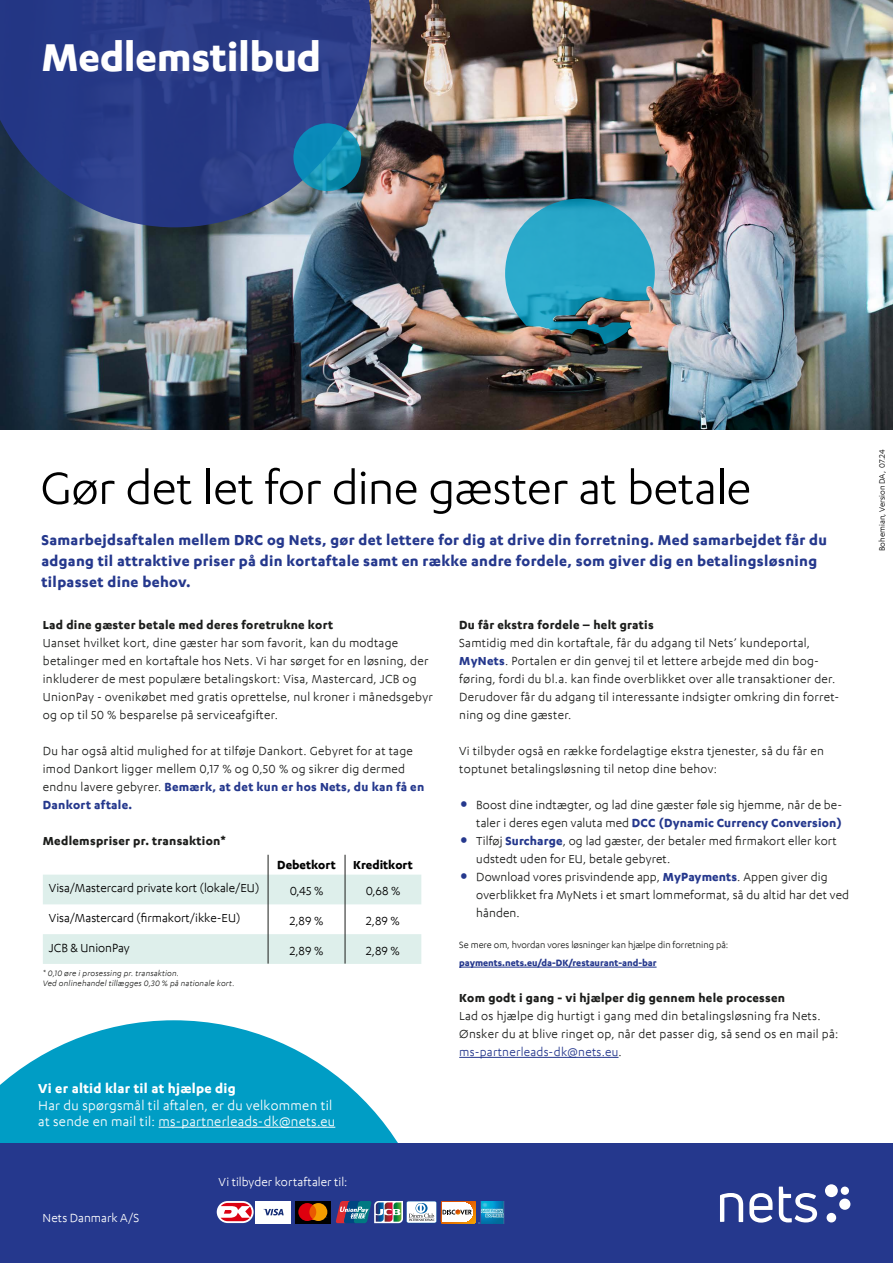
<style>
.page{position:relative;width:893px;height:1263px;background:#fff}
.page>*{position:absolute;margin:0;border:0;box-sizing:border-box;transform-origin:0 0}
.t1{font:52.5px "Karbon App";letter-spacing:-.01em;color:#000}
.t2{font:700 45px "Karbon App";letter-spacing:-.005em;color:#fff}
.t3{font:700 16.5px/21px "Karbon App";letter-spacing:.02em;color:#25388d}
.t4{font:15px/16.5px "Karbon App";letter-spacing:.02em;color:#fff}
.t5{font:700 15px "Karbon App";letter-spacing:.02em;color:#fff}
.t6{font:13.5px/18px "Karbon App";letter-spacing:.02em;color:#1c1d1b}
.t7{font:700 13.5px "Karbon App";letter-spacing:.02em;color:#1c1d1b}
.t8{font:13.5px "Karbon App";color:#000}
.t9{font:13.5px "Karbon App";letter-spacing:.005em;color:#fff}
.t10{font:700 13.5px "Karbon App";color:#000}
.t11{font:10.5px "Karbon App";color:#1c1d1b}
.t12{font:700 10.5px "Karbon App";color:#25388d}
.t13{font:italic 9px/10.5px "Karbon App";letter-spacing:.02em;color:#1c1d1b}
.t14{font:9px "Karbon App";color:#000}
.s1{font-weight:700;color:#25388d}
.s2{font-size:30px;color:#25388d}
.s3{color:#25388d}
</style>
<div class="page">
<img style="left:0;top:0;width:893px;height:429px">
<svg style="left:0;top:0;width:371px;height:227px;background:#2f4085"></svg>
<svg style="left:292px;top:122px;width:70px;height:70px;background:#1e80a6"></svg>
<svg style="left:0;top:1020px;width:440px;height:124px;fill:#009dc5"></svg>
<img style="left:505px;top:199px;width:150px;height:145px">
<div style="left:0;top:1144px;width:893px;height:119px;background:#25388d"></div>
<svg style="left:720px;top:1193px;width:23px;height:29px"></svg>
<svg style="left:749px;top:1193px;width:23px;height:29px"></svg>
<svg style="left:779px;top:1186px;width:38px;height:36px"></svg>
<div style="left:825px;top:1184px;width:13px;height:13px;background:#fff;border-radius:50%"></div>
<div style="left:841px;top:1186px;width:8px;height:9px;background:#fff;border-radius:50%"></div>
<div style="left:839px;top:1198px;width:11px;height:12px;background:#fff;border-radius:50%"></div>
<div style="left:827px;top:1213px;width:9px;height:9px;background:#fff;border-radius:50%"></div>
<svg style="left:43px;top:854px;width:378px;height:110px"></svg>
<hr style="left:459px;top:967px;width:198px;height:1px;background:#25388d">
<hr style="left:459px;top:1057px;width:159px;height:1px;background:#25388d">
<hr style="left:159px;top:1127px;width:176px;height:1px;background:#fff">
<svg style="left:217px;top:1201px;width:37px;height:22px"></svg>
<svg style="left:221px;top:1203px;width:31px;height:18px"></svg>
<img style="left:479px;top:1201px;width:25px;height:22px">
<svg style="left:336px;top:1201px;width:139px;height:22px;background:#9d9ea7"></svg>
<div style="left:295px;top:1201px;width:35px;height:22px;background:#000"></div>
<svg style="left:298px;top:1203px;width:29px;height:18px"></svg>
<div style="left:255px;top:1201px;width:36px;height:22px;background:#fff"></div>
<svg style="left:263px;top:1209px;width:21px;height:6px"></svg>
<hr style="left:345px;top:855px;width:1px;height:108px;background:#1c1d1b">
<hr style="left:268px;top:855px;width:1px;height:108px;background:#1c1d1b">
<h2 class="t2" style="left:41px;top:32px;width:281px">Medlemstilbud</h2>
<h1 class="t1" style="left:40px;top:459px;width:712px">Gør det let for dine gæster at betale</h1>
<p class="t3" style="left:41px;top:528px;width:787px">Samarbejdsaftalen mellem DRC og Nets, gør det lettere for dig at drive din forretning. Med samarbejdet får du adgang til attraktive priser på din kortaftale samt en række andre fordele, som giver dig en betalingsløsning tilpasset dine behov.</p>
<p class="t7" style="left:43px;top:617px;width:292px">Lad dine gæster betale med deres foretrukne kort</p>
<p class="t6" style="left:43px;top:633px;width:392px">Uanset hvilket kort, dine gæster har som favorit, kan du modtage betalinger med en kortaftale hos Nets. Vi har sørget for en løsning, der inkluderer de mest populære betalingskort: Visa, Mastercard, JCB og UnionPay - ovenikøbet med gratis oprettelse, nul kroner i månedsgebyr og op til 50 % besparelse på serviceafgifter.</p>
<p class="t6" style="left:43px;top:741px;width:383px">Du har også altid mulighed for at tilføje Dankort. Gebyret for at tage imod Dankort ligger mellem 0,17 % og 0,50 % og sikrer dig dermed endnu lavere gebyrer. <span class="s1">Bemærk, at det kun er hos Nets, du kan få en Dankort aftale.</span></p>
<p class="t7" style="left:43px;top:833px;width:185px">Medlemspriser pr. transaktion*</p>
<p class="t10" style="left:277px;top:857px;width:60px">Debetkort</p>
<p class="t10" style="left:353px;top:857px;width:61px">Kreditkort</p>
<p class="t8" style="left:49px;top:881px;width:212px">Visa/Mastercard private kort (lokale/EU)</p>
<p class="t8" style="left:290px;top:884px;width:35px">0,45 %</p>
<p class="t8" style="left:366px;top:884px;width:36px">0,68 %</p>
<p class="t8" style="left:49px;top:911px;width:193px">Visa/Mastercard (firmakort/ikke-EU)</p>
<p class="t8" style="left:290px;top:914px;width:35px">2,89 %</p>
<p class="t8" style="left:366px;top:914px;width:35px">2,89 %</p>
<p class="t8" style="left:49px;top:940px;width:82px">JCB &amp; UnionPay</p>
<p class="t8" style="left:290px;top:943px;width:35px">2,89 %</p>
<p class="t8" style="left:366px;top:943px;width:35px">2,89 %</p>
<p class="t13" style="left:43px;top:968px;width:193px">* 0,10 øre i prosessing pr. transaktion.<br>Ved onlinehandel tillægges 0,30 % på nationale kort.</p>
<p class="t5" style="left:38px;top:1080px;width:199px">Vi er altid klar til at hjælpe dig</p>
<p class="t4" style="left:38px;top:1096px;width:299px">Har du spørgsmål til aftalen, er du velkommen til at sende en mail til: ms-partnerleads-dk@nets.eu</p>
<p class="t9" style="left:43px;top:1211px;width:98px">Nets Danmark A/S</p>
<p class="t9" style="left:219px;top:1174px;width:130px">Vi tilbyder kortaftaler til:</p>
<p class="t7" style="left:459px;top:617px;width:196px">Du får ekstra fordele – helt gratis</p>
<p class="t6" style="left:459px;top:633px;width:381px">Samtidig med din kortaftale, får du adgang til Nets’ kundeportal, <span class="s1">MyNets</span>. Portalen er din genvej til et lettere arbejde med din bog&shy;føring, fordi du bl.a. kan finde overblikket over alle transaktioner der.<br>Derudover får du adgang til interessante indsigter omkring din forret&shy;ning og dine gæster.</p>
<p class="t6" style="left:459px;top:741px;width:366px">Vi tilbyder også en række fordelagtige ekstra tjenester, så du får en toptunet betalingsløsning til netop dine behov:</p>
<p class="t6" style="left:459px;top:795px;width:384px;text-align:right"><span class="s2">•</span> Boost dine indtægter, og lad dine gæster føle sig hjemme, når de be&shy;taler i deres egen valuta med <span class="s1">DCC (Dynamic Currency Conversion)</span></p>
<p class="t6" style="left:476px;top:831px;width:362px;text-indent:-17px"><span class="s2">•</span> Tilføj <span class="s1">Surcharge</span>, og lad gæster, der betaler med firmakort eller kort udstedt uden for EU, betale gebyret.</p>
<p class="t6" style="left:476px;top:867px;width:374px;text-indent:-17px"><span class="s2">•</span> Download vores prisvindende app, <span class="s1">MyPayments</span>. Appen giver dig overblikket fra MyNets i et smart lommeformat, så du altid har det ved hånden.</p>
<p class="t11" style="left:459px;top:939px;width:271px">Se mere om, hvordan vores løsninger kan hjælpe din forretning på:</p>
<p class="t12" style="left:459px;top:957px;width:199px">payments.nets.eu/da-DK/restaurant-and-bar</p>
<p class="t7" style="left:459px;top:990px;width:327px">Kom godt i gang - vi hjælper dig gennem hele processen</p>
<p class="t6" style="left:459px;top:1007px;width:381px">Lad os hjælpe dig hurtigt i gang med din betalingsløsning fra Nets.<br>Ønsker du at blive ringet op, når det passer dig, så send os en mail på: <span class="s3">ms-partnerleads-dk@nets.eu</span>.</p>
<p class="t14" style="left:877px;top:551px;width:103px;rotate:-90deg">Bohemian, Version DA, 07.24</p>
</div>
